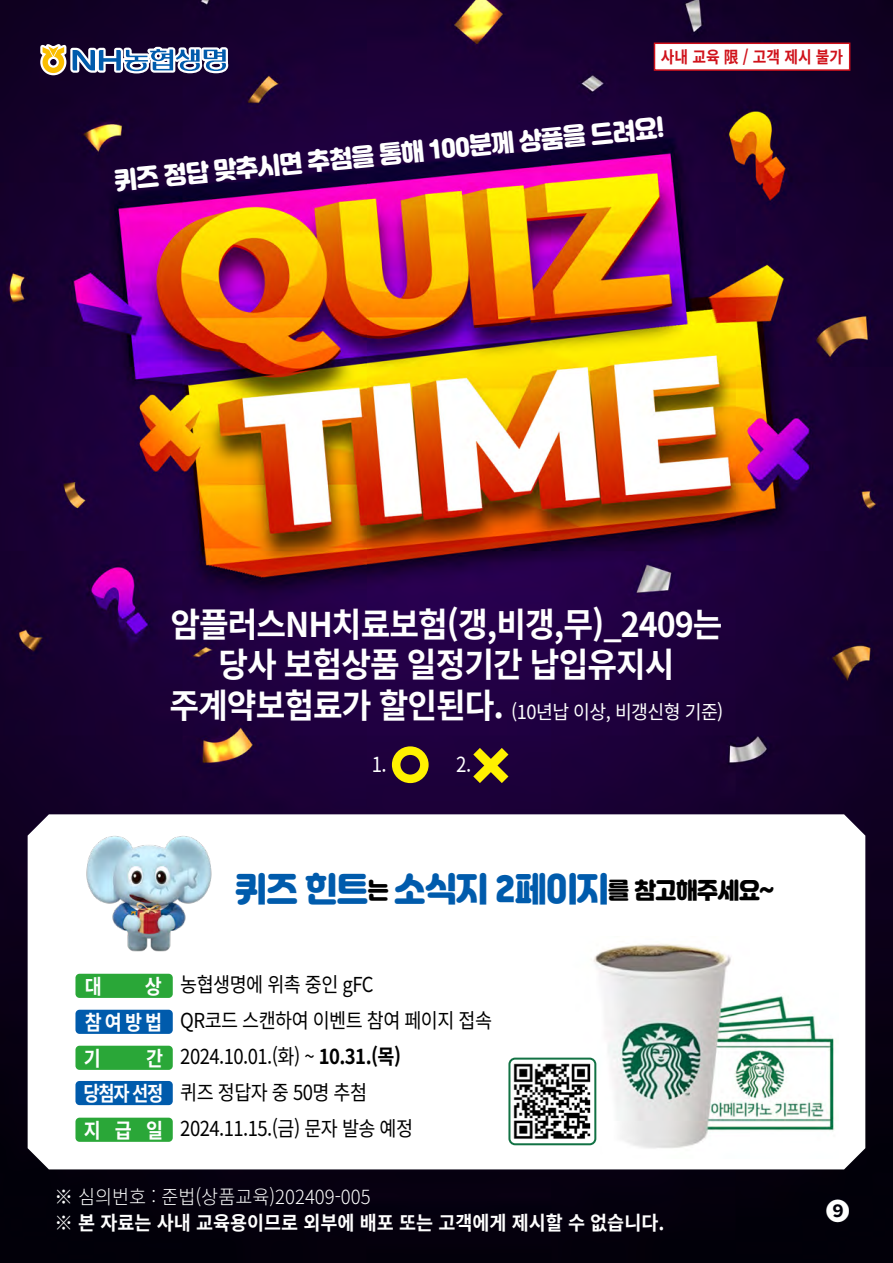
<style>
.page{position:relative;width:893px;height:1263px;background:#fff}
.page>*{position:absolute;margin:0;border:0;box-sizing:border-box;transform-origin:0 0}
.t1{font:700 34.05px/40.8px "Noto Sans CJ Kkr";letter-spacing:-.03em;color:#fff;text-align:center;scale:.95 1}
.t2{font:33.75px "Jalnan OTF";letter-spacing:-.03em;color:#005bac;scale:.95 1}
.t3{font:24px "Jalnan OTF";color:#fff;scale:.95 1}
.t4{font:700 24px "Noto Sans CJ Kkr";color:#fff}
.t5{font:20.7px "Noto Sans CJ Kkr";color:#fff;scale:.9 1}
.t6{font:20.55px/35.8px "Noto Sans CJ Kkr";letter-spacing:-.03em;color:#000;scale:.9 1}
.t7{font:700 20.55px/36px "Noto Sans CJ Kkr";letter-spacing:.05em;color:#fff;text-align:justify;scale:.9 1}
.t8{font:700 19.5px "Noto Sans CJ Kkr";color:#fff;scale:.95 1}
.t9{font:300 19.5px "Noto Sans CJ Kkr";color:#fff;scale:.95 1}
.t10{font:19.2px "Noto Sans CJ Kkr";letter-spacing:-.03em;color:#fff;scale:.95 1}
.t11{font:700 16.5px "Noto Sans CJ Kkr";color:#d0121b;scale:.9 1}
.s1{font-weight:700;font-size:34.05px}
.s2{font-size:22.65px;color:#000}
.s3{font-weight:700}
</style>
<div class="page">
<img style="left:0;top:0;width:893px;height:1263px">
<svg style="left:28px;top:814px;width:837px;height:355px"></svg>
<div style="left:654px;top:43px;width:196px;height:27px;background:#fff"></div>
<div style="left:654px;top:43px;width:196px;height:28px;border:2px solid #d0121b"></div>
<svg style="left:38px;top:0;width:192px;height:79px;background:#3c3454"></svg>
<div style="left:392px;top:746px;width:37px;height:37px;border:9px solid #fff100;border-radius:50%"></div>
<svg style="left:473px;top:748px;width:35px;height:35px"></svg>
<img style="left:85px;top:830px;width:128px;height:127px">
<div style="left:75px;top:1010px;width:98px;height:24px;background:#005bac;border-radius:4px"></div>
<div style="left:75px;top:974px;width:98px;height:24px;background:#2aa738;border-radius:4px"></div>
<div style="left:75px;top:1046px;width:98px;height:24px;background:#2aa738;border-radius:4px"></div>
<div style="left:75px;top:1081px;width:98px;height:24px;background:#005bac;border-radius:4px"></div>
<div style="left:75px;top:1118px;width:98px;height:24px;background:#2aa738;border-radius:4px"></div>
<img style="left:566px;top:936px;width:273px;height:222px">
<img style="left:509px;top:1058px;width:86px;height:86px">
<div style="left:508px;top:1057px;width:88px;height:88px;border:2px solid #127244;border-radius:6px"></div>
<p class="t11" style="left:661px;top:48px;width:204px">사내 교육 限 / 고객 제시 불가</p>
<p class="t3" style="left:113px;top:167px;width:583px;rotate:-6deg">퀴즈 정답 맞추시면 추첨을 통해 100분께 상품을 드려요!</p>
<h1 class="t1" style="left:170px;top:604px;width:583px">암플러스NH치료보험(갱,비갱,무)_2409는 당사 보험상품 일정기간 납입유지시</h1>
<p class="t10" style="left:169px;top:701px;width:585px"><span class="s1">주계약보험료가 할인된다.</span> (10년납 이상, 비갱신형 기준)</p>
<p class="t5" style="left:372px;top:752px;width:18px">1.</p>
<p class="t5" style="left:456px;top:752px;width:18px">2.</p>
<h2 class="t2" style="left:235px;top:866px;width:569px">퀴즈 힌트<span class="s2">는</span> 소식지 2페이지<span class="s2">를 참고해주세요~</span></h2>
<p class="t7" style="left:85px;top:968px;width:20px">대</p>
<p class="t7" style="left:145px;top:968px;width:20px">상</p>
<p class="t7" style="left:85px;top:1004px;width:88px">참여방법</p>
<p class="t7" style="left:84px;top:1040px;width:20px">기</p>
<p class="t7" style="left:83px;top:1040px;width:91px;text-indent:63px">간 당첨자 선정 지 급 일</p>
<p class="t6" style="left:180px;top:967px;width:348px">농협생명에 위촉 중인 gFC<br>QR코드 스캔하여 이벤트 참여 페이지 접속<br>2024.10.01.(화) ~ <span class="s3">10.31.(목)<br></span>퀴즈 정답자 중 50명 추첨<br>2024.11.15.(금) 문자 발송 예정</p>
<p class="t9" style="left:54px;top:1185px;width:334px">※ 심의번호 : 준법(상품교육)202409-005</p>
<p class="t8" style="left:54px;top:1212px;width:644px">※ 본 자료는 사내 교육용이므로 외부에 배포 또는 고객에게 제시할 수 없습니다.</p>
<p class="t4" style="left:826px;top:1198px;width:25px">❾</p>
</div>
